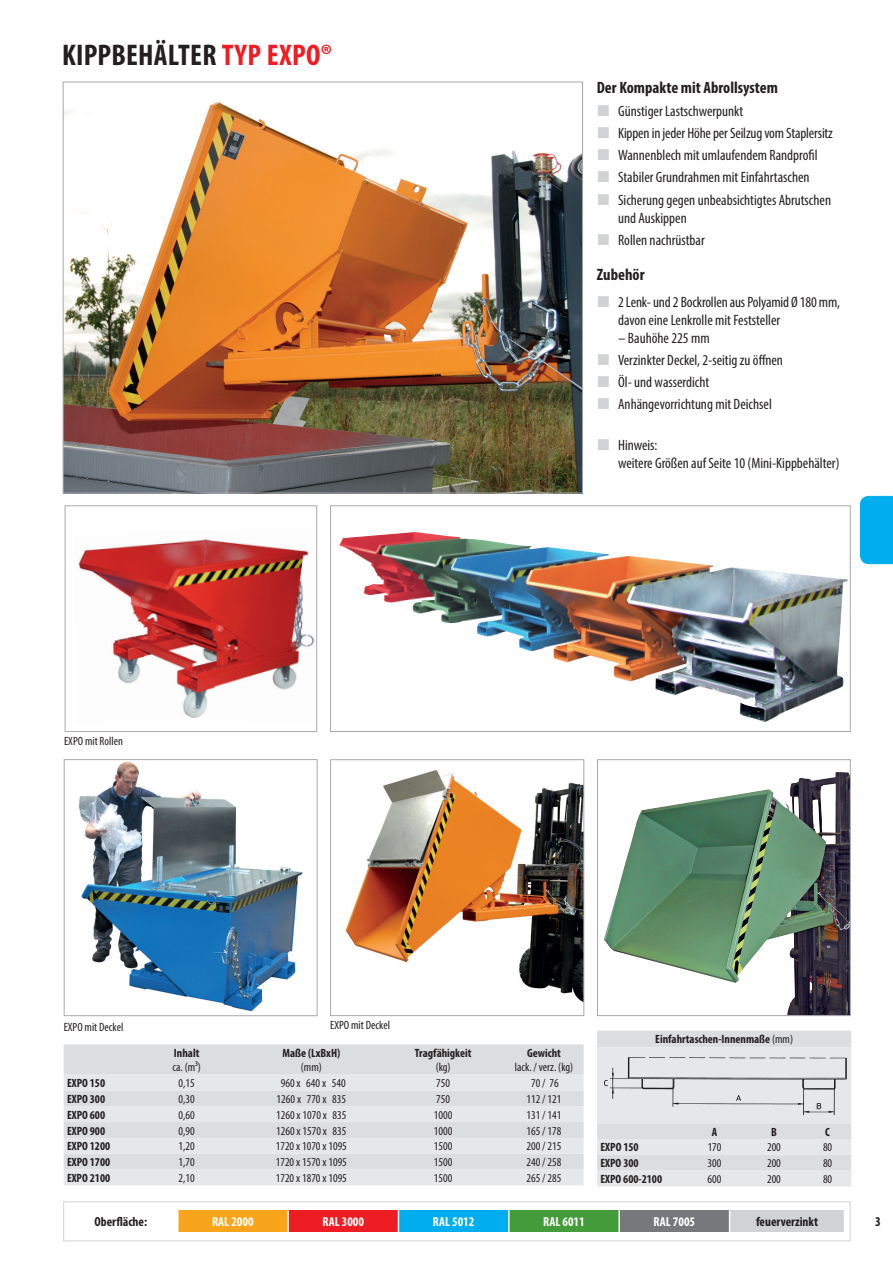
<style>
.page{position:relative;width:893px;height:1263px;background:#fff}
.page>*{position:absolute;margin:0;border:0;box-sizing:border-box;transform-origin:0 0}
.t1{font:700 condensed 30px "Myriad Pro";letter-spacing:.01em;color:#231f20}
.t2{font:700 condensed 16.5px "Myriad Pro";color:#231f20}
.t3{font:condensed 15px/22.2px "Myriad Pro";color:#231f20}
.t4{font:700 condensed 13.5px "Myriad Pro";color:#231f20}
.t5{font:700 condensed 13.05px "Myriad Pro";color:#fff}
.t6{font:700 condensed 13.05px "Myriad Pro";color:#231f20}
.t7{font:condensed 12px "Myriad Pro";color:#231f20}
.t8{font:700 condensed 12px "Myriad Pro";color:#231f20}
.s1{color:#ee1d23}
.s2{font-weight:400}
</style>
<div class="page">
<div style="left:178px;top:1210px;width:110px;height:22px;background:#f9a51b"></div>
<div style="left:288px;top:1210px;width:110px;height:22px;background:#ee1d23"></div>
<div style="left:398px;top:1210px;width:111px;height:22px;background:#00aeef"></div>
<div style="left:509px;top:1210px;width:110px;height:22px;background:#439b3a"></div>
<div style="left:619px;top:1210px;width:111px;height:22px;background:#76787b"></div>
<div style="left:730px;top:1210px;width:114px;height:22px;background:#d1d2d4"></div>
<hr style="left:287px;top:1210px;width:2px;height:22px;background:#fff">
<hr style="left:508px;top:1210px;width:2px;height:22px;background:#fff">
<hr style="left:618px;top:1210px;width:2px;height:22px;background:#fff">
<svg style="left:398px;top:1210px;width:1px;height:22px"></svg>
<svg style="left:729px;top:1210px;width:1px;height:22px"></svg>
<div style="left:63px;top:1201px;width:787px;height:40px;border:1px solid #d1d2d4"></div>
<div style="left:860px;top:496px;width:33px;height:68px;background:#00aeef"></div>
<img style="left:78px;top:539px;width:237px;height:179px">
<div style="left:65px;top:505px;width:252px;height:227px;border:1px solid #a8a9ad"></div>
<img style="left:339px;top:536px;width:509px;height:186px">
<div style="left:330px;top:505px;width:521px;height:227px;border:1px solid #a8a9ad"></div>
<img style="left:65px;top:102px;width:516px;height:389px">
<img style="left:604px;top:772px;width:245px;height:242px">
<div style="left:597px;top:759px;width:254px;height:257px;border:1px solid #a8a9ad"></div>
<img style="left:79px;top:762px;width:224px;height:250px">
<div style="left:64px;top:759px;width:253px;height:257px;border:1px solid #a8a9ad"></div>
<svg style="left:597px;top:1031px;width:254px;height:155px"></svg>
<img style="left:603px;top:1055px;width:244px;height:60px">
<div style="left:64px;top:1044px;width:520px;height:31px;background:#dcdddf"></div>
<svg style="left:64px;top:1075px;width:520px;height:110px;fill:#e6e7e9"></svg>
<img style="left:345px;top:770px;width:237px;height:232px">
<div style="left:330px;top:759px;width:254px;height:257px;border:1px solid #a8a9ad"></div>
<h1 class="t1" style="left:62px;top:36px;width:271px">KIPPBEHÄLTER <span class="s1">TYP EXPO®</span></h1>
<p class="t7" style="left:64px;top:734px;width:60px">EXPO mit Rollen</p>
<p class="t2" style="left:597px;top:78px;width:183px">Der Kompakte mit Abrollsystem</p>
<p class="t3" style="left:618px;top:99px;width:216px">Günstiger Lastschwerpunkt<br>Kippen in jeder Höhe per Seilzug vom Staplersitz Wannenblech mit umlaufendem Randprofil Stabiler Grundrahmen mit Einfahrtaschen Sicherung gegen unbeabsichtigtes Abrutschen</p>
<p class="t3" style="left:618px;top:206px;width:88px">und Auskippen<br>Rollen nachrüstbar</p>
<p class="t2" style="left:597px;top:264px;width:49px">Zubehör</p>
<p class="t3" style="left:618px;top:292px;width:224px;line-height:18px">2 Lenk- und 2 Bockrollen aus Polyamid Ø 180 mm, davon eine Lenkrolle mit Feststeller</p>
<p class="t3" style="left:618px;top:326px;width:166px">– Bauhöhe 225 mm<br>Verzinkter Deckel, 2-seitig zu öffnen<br>Öl- und wasserdicht<br>Anhängevorrichtung mit Deichsel</p>
<p class="t3" style="left:618px;top:435px;width:223px;line-height:18px">Hinweis:<br>weitere Größen auf Seite 10 (Mini-Kippbehälter)</p>
<p class="t7" style="left:64px;top:1020px;width:61px">EXPO mit Deckel</p>
<p class="t8" style="left:174px;top:1045px;width:27px">Inhalt</p>
<p class="t7" style="left:172px;top:1060px;width:30px">ca. (m³)</p>
<p class="t7" style="left:330px;top:1018px;width:61px">EXPO mit Deckel</p>
<p class="t8" style="left:282px;top:1045px;width:59px">Maße (LxBxH)</p>
<p class="t7" style="left:301px;top:1060px;width:22px">(mm)</p>
<p class="t8" style="left:415px;top:1045px;width:58px">Tragfähigkeit</p>
<p class="t7" style="left:436px;top:1060px;width:16px">(kg)</p>
<p class="t8" style="left:527px;top:1045px;width:35px">Gewicht</p>
<p class="t7" style="left:515px;top:1060px;width:60px">lack. / verz. (kg)</p>
<p class="t8" style="left:67px;top:1075px;width:40px">EXPO 150</p>
<p class="t7" style="left:179px;top:1076px;width:18px">0,15</p>
<p class="t7" style="left:281px;top:1076px;width:66px">960 x 640 x 540</p>
<p class="t7" style="left:436px;top:1076px;width:15px">750</p>
<p class="t7" style="left:531px;top:1076px;width:29px">70 / 76</p>
<p class="t8" style="left:67px;top:1091px;width:40px">EXPO 300</p>
<p class="t7" style="left:179px;top:1092px;width:18px">0,30</p>
<p class="t7" style="left:277px;top:1092px;width:71px">1260 x 770 x 835</p>
<p class="t7" style="left:436px;top:1092px;width:15px">750</p>
<p class="t7" style="left:527px;top:1092px;width:36px">112 / 121</p>
<p class="t8" style="left:67px;top:1107px;width:40px">EXPO 600</p>
<p class="t7" style="left:179px;top:1107px;width:18px">0,60</p>
<p class="t7" style="left:276px;top:1107px;width:72px">1260 x 1070 x 835</p>
<p class="t7" style="left:434px;top:1107px;width:20px">1000</p>
<p class="t7" style="left:527px;top:1107px;width:36px">131 / 141</p>
<p class="t8" style="left:67px;top:1123px;width:40px">EXPO 900</p>
<p class="t7" style="left:179px;top:1123px;width:18px">0,90</p>
<p class="t7" style="left:276px;top:1123px;width:72px">1260 x 1570 x 835</p>
<p class="t7" style="left:434px;top:1123px;width:20px">1000</p>
<p class="t7" style="left:527px;top:1123px;width:36px">165 / 178</p>
<p class="t8" style="left:67px;top:1139px;width:45px">EXPO 1200</p>
<p class="t7" style="left:179px;top:1139px;width:18px">1,20</p>
<p class="t7" style="left:276px;top:1139px;width:73px">1720 x 1070 x 1095</p>
<p class="t7" style="left:434px;top:1139px;width:20px">1500</p>
<p class="t7" style="left:527px;top:1139px;width:36px">200 / 215</p>
<p class="t8" style="left:67px;top:1154px;width:45px">EXPO 1700</p>
<p class="t7" style="left:179px;top:1155px;width:18px">1,70</p>
<p class="t7" style="left:276px;top:1155px;width:73px">1720 x 1570 x 1095</p>
<p class="t7" style="left:434px;top:1155px;width:20px">1500</p>
<p class="t7" style="left:527px;top:1155px;width:36px">240 / 258</p>
<p class="t8" style="left:67px;top:1170px;width:45px">EXPO 2100</p>
<p class="t7" style="left:179px;top:1171px;width:18px">2,10</p>
<p class="t7" style="left:276px;top:1171px;width:73px">1720 x 1870 x 1095</p>
<p class="t7" style="left:434px;top:1171px;width:20px">1500</p>
<p class="t7" style="left:526px;top:1171px;width:36px">265 / 285</p>
<p class="t8" style="left:655px;top:1031px;width:139px">Einfahrtaschen-Innenmaße <span class="s2">(mm)</span></p>
<p class="t8" style="left:712px;top:1124px;width:7px">A</p>
<p class="t8" style="left:771px;top:1124px;width:7px">B</p>
<p class="t8" style="left:825px;top:1124px;width:6px">C</p>
<p class="t8" style="left:601px;top:1140px;width:40px">EXPO 150</p>
<p class="t7" style="left:708px;top:1140px;width:15px">170</p>
<p class="t7" style="left:767px;top:1140px;width:15px">200</p>
<p class="t7" style="left:823px;top:1140px;width:11px">80</p>
<p class="t8" style="left:601px;top:1156px;width:40px">EXPO 300</p>
<p class="t7" style="left:708px;top:1156px;width:15px">300</p>
<p class="t7" style="left:767px;top:1156px;width:15px">200</p>
<p class="t7" style="left:823px;top:1156px;width:11px">80</p>
<p class="t8" style="left:600px;top:1171px;width:63px">EXPO 600-2100</p>
<p class="t7" style="left:708px;top:1172px;width:15px">600</p>
<p class="t7" style="left:767px;top:1172px;width:15px">200</p>
<p class="t7" style="left:823px;top:1172px;width:11px">80</p>
<p class="t6" style="left:95px;top:1213px;width:54px">Oberfläche:</p>
<p class="t5" style="left:212px;top:1213px;width:43px">RAL 2000</p>
<p class="t5" style="left:323px;top:1213px;width:43px">RAL 3000</p>
<p class="t5" style="left:433px;top:1213px;width:43px">RAL 5012</p>
<p class="t5" style="left:543px;top:1213px;width:43px">RAL 6011</p>
<p class="t5" style="left:654px;top:1213px;width:43px">RAL 7005</p>
<p class="t6" style="left:756px;top:1213px;width:64px">feuerverzinkt</p>
<p class="t4" style="left:875px;top:1213px;width:7px">3</p>
</div>
